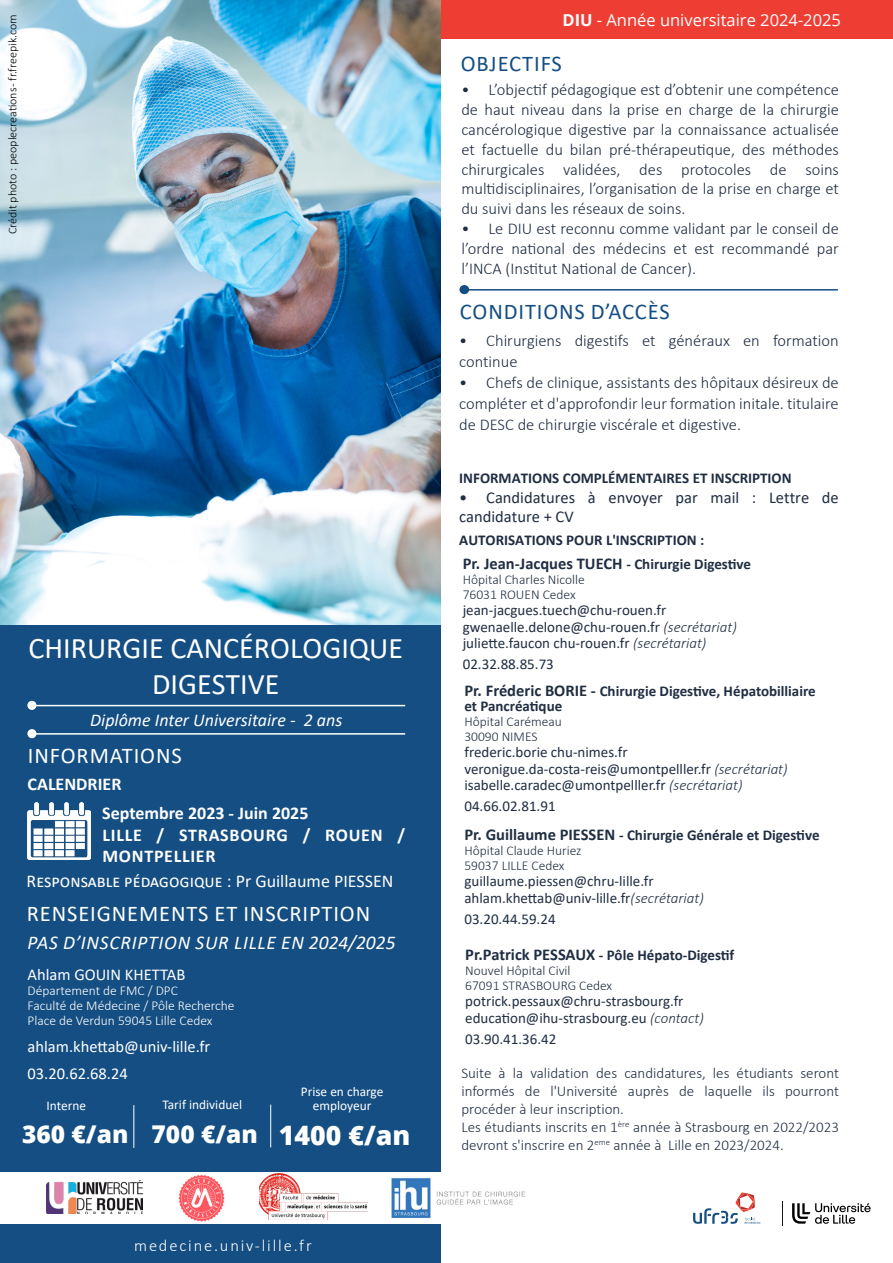
<style>
.page{position:relative;width:893px;height:1263px;background:#fff}
.page>*{position:absolute;margin:0;border:0;box-sizing:border-box;transform-origin:0 0}
.TITRE_FORMATION{font:30px/36px "Calibri";color:#fff;text-align:center}
.prix{font:800 26.7px "Open Sans";color:#fff}
.prix-2{font:800 24.45px "Open Sans";color:#fff}
.t1{font:22.5px "Calibri";letter-spacing:.04em;color:#fff}
.t2{font:22.5px "Calibri";letter-spacing:.04em;color:#144e82}
.Phrase_information_inscription{font:italic 19.5px "Calibri";letter-spacing:.04em;color:#fff}
.t3{font:18px "Calibri";color:#fff}
.t4{font:700 18px/21.6px "Calibri";letter-spacing:.03em;color:#fff}
.t5{font:700 18px "Calibri";color:#fff}
.TYPE_DE_FORMATION{font:italic 18px "Calibri";color:#fff}
.t6{font:300 16.5px/19.8px "Calibri";color:#202d42;text-align:justify}
.t7{font:16.5px "Calibri";color:#fff}
.t8{font:16.5px/19.8px "Calibri";color:#202d42}
.t9{font:700 16.5px "Calibri";color:#202e42}
.t10{font:16.5px "Open Sans";color:#fff}
.t11{font:300 16.5px "Calibri";letter-spacing:.11em;color:#fff}
.t12{font:15px "Calibri";color:#202e42}
.t13{font:300 15px/18px "Calibri";color:#202d42;text-align:justify}
.t14{font:700 15px "Calibri";color:#202e42}
.t15{font:700 15px "Calibri";color:#202d42}
.t16{font:300 13.5px "Calibri";color:#202e42}
.t17{font:300 13.5px "Calibri";color:#fff}
.t18{font:13.35px "Calibri";color:#fff}
.t19{font:300 12px "Calibri";color:#000}
.s1{font-weight:700}
.s2{font-size:15px}
.s3{font-weight:300;font-style:italic}
.s4{font-size:16.5px}
</style>
<div class="page">
<div style="left:439px;top:0;width:454px;height:39px;background:#ee3e34"></div>
<div style="left:0;top:624px;width:440px;height:639px;background:#144e82"></div>
<hr style="left:464px;top:289px;width:374px;height:2px;background:#144e82">
<div style="left:459px;top:285px;width:10px;height:9px;background:#144e82;border-radius:50%"></div>
<hr style="left:32px;top:733px;width:373px;height:2px;background:#fff">
<div style="left:27px;top:729px;width:10px;height:9px;background:#fff;border-radius:50%"></div>
<hr style="left:32px;top:705px;width:373px;height:1px;background:#fff">
<div style="left:27px;top:701px;width:10px;height:9px;background:#fff;border-radius:50%"></div>
<img style="left:28px;top:802px;width:63px;height:57px">
<img style="left:0;top:0;width:440px;height:625px">
<div style="left:0;top:1172px;width:735px;height:52px;background:#fff"></div>
<img style="left:178px;top:1174px;width:47px;height:48px">
<img style="left:260px;top:1173px;width:107px;height:46px">
<img style="left:391px;top:1178px;width:134px;height:41px">
<img style="left:46px;top:1180px;width:96px;height:34px">
<hr style="left:270px;top:1104px;width:1px;height:43px;background:#fff">
<hr style="left:134px;top:1105px;width:1px;height:43px;background:#fff">
<svg style="left:792px;top:1203px;width:79px;height:21px"></svg>
<svg style="left:693px;top:1192px;width:67px;height:32px"></svg>
<p class="t19" style="left:5px;top:234px;width:221px;rotate:-90deg">Crédit photo : peoplecreations - fr.freepik.com</p>
<p class="TITRE_FORMATION" style="left:29px;top:629px;width:376px">CHIRURGIE CANCÉROLOGIQUE<br>DIGESTIVE</p>
<p class="TYPE_DE_FORMATION" style="left:90px;top:707px;width:254px">Diplôme Inter Universitaire - 2 ans</p>
<p class="t1" style="left:28px;top:739px;width:155px">INFORMATIONS</p>
<p class="t5" style="left:28px;top:771px;width:95px">CALENDRIER</p>
<p class="t5" style="left:102px;top:800px;width:208px">Septembre 2023 - Juin 2025</p>
<p class="t4" style="left:103px;top:823px;width:304px">LILLE / STRASBOURG / ROUEN /<br>MONTPELLIER</p>
<p class="t3" style="left:27px;top:868px;width:368px">Responsable pédagogique : Pr Guillaume PIESSEN</p>
<p class="t1" style="left:27px;top:898px;width:345px">RENSEIGNEMENTS ET INSCRIPTION</p>
<p class="Phrase_information_inscription" style="left:28px;top:929px;width:369px">PAS D’INSCRIPTION SUR LILLE EN 2024/2025</p>
<p class="t7" style="left:28px;top:963px;width:159px">Ahlam GOUIN KHETTAB</p>
<p class="t17" style="left:28px;top:982px;width:152px">Département de FMC / DPC</p>
<p class="t17" style="left:28px;top:997px;width:209px">Faculté de Médecine / Pôle Recherche</p>
<p class="t17" style="left:28px;top:1012px;width:187px">Place de Verdun 59045 Lille Cedex</p>
<p class="t7" style="left:28px;top:1035px;width:184px">ahlam.khettab@univ-lille.fr</p>
<p class="t7" style="left:28px;top:1062px;width:102px">03.20.62.68.24</p>
<p class="t18" style="left:46px;top:1096px;width:41px">Interne</p>
<p class="t18" style="left:162px;top:1096px;width:81px">Tarif individuel</p>
<p class="t18" style="left:301px;top:1083px;width:84px">Prise en charge</p>
<p class="t18" style="left:313px;top:1096px;width:60px">employeur</p>
<p class="prix-2" style="left:22px;top:1115px;width:108px">360 €/an</p>
<p class="prix" style="left:279px;top:1115px;width:133px">1400 €/an</p>
<p class="prix-2" style="left:152px;top:1115px;width:108px">700 €/an</p>
<p class="t11" style="left:134px;top:1235px;width:179px">medecine.univ-lille.fr</p>
<p class="t10" style="left:562px;top:9px;width:280px"><span class="s1">DIU</span> - Année universitaire 2024-2025</p>
<p class="t2" style="left:461px;top:48px;width:103px">OBJECTIFS</p>
<p class="t6" style="left:461px;top:80px;width:379px">• L’objectif pédagogique est d’obtenir une compétence de haut niveau dans la prise en charge de la chirurgie cancérologique digestive par la connaissance actualisée et factuelle du bilan pré-thérapeutique, des méthodes chirurgicales validées, des protocoles de soins multidisciplinaires, l’organisation de la prise en charge et du suivi dans les réseaux de soins.</p>
<p class="t6" style="left:461px;top:219px;width:379px">• Le DIU est reconnu comme validant par le conseil de l’ordre national des médecins et est recommandé par l’INCA (Institut National de Cancer).</p>
<p class="t2" style="left:460px;top:296px;width:211px">CONDITIONS D’ACCÈS</p>
<p class="t6" style="left:459px;top:330px;width:381px;line-height:21px">• Chirurgiens digestifs et généraux en formation continue</p>
<p class="t6" style="left:459px;top:372px;width:381px;line-height:21px">• Chefs de clinique, assistants des hôpitaux désireux de compléter et d'approfondir leur formation initale. titulaire de DESC de chirurgie viscérale et digestive.</p>
<p class="t15" style="left:459px;top:467px;width:334px">INFORMATIONS COMPLÉMENTAIRES ET INSCRIPTION</p>
<p class="t8" style="left:459px;top:487px;width:381px">• Candidatures à envoyer par mail : Lettre de candidature + CV</p>
<p class="t15" style="left:459px;top:529px;width:246px">AUTORISATIONS POUR L'INSCRIPTION :</p>
<p class="t9" style="left:463px;top:552px;width:290px">Pr. Jean-Jacques TUECH <span class="s2">- Chirurgie Digestive</span></p>
<p class="t16" style="left:463px;top:571px;width:124px">Hôpital Charles Nicolle</p>
<p class="t16" style="left:463px;top:586px;width:115px">76031 ROUEN Cedex</p>
<p class="t12" style="left:463px;top:600px;width:205px">jean-jacgues.tuech@chu-rouen.fr</p>
<p class="t12" style="left:463px;top:616px;width:276px">gwenaelle.delone@chu-rouen.fr <span class="s3">(secrétariat)</span></p>
<p class="t12" style="left:463px;top:633px;width:245px">juliette.faucon chu-rouen.fr <span class="s3">(secrétariat)</span></p>
<p class="t12" style="left:463px;top:654px;width:93px">02.32.88.85.73</p>
<p class="t14" style="left:464px;top:680px;width:353px"><span class="s4">Pr. Fréderic BORIE -</span> Chirurgie Digestive, Hépatobilliaire</p>
<p class="t14" style="left:464px;top:695px;width:99px">et Pancréatique</p>
<p class="t16" style="left:464px;top:713px;width:99px">Hôpital Carémeau</p>
<p class="t16" style="left:464px;top:728px;width:75px">30090 NIMES</p>
<p class="t12" style="left:464px;top:742px;width:165px">frederic.borie chu-nimes.fr</p>
<p class="t12" style="left:464px;top:758px;width:325px">veronigue.da-costa-reis@umontpelller.fr <span class="s3">(secrétariat)</span></p>
<p class="t12" style="left:464px;top:775px;width:280px">isabelle.caradec@umontpelller.fr <span class="s3">(secrétariat)</span></p>
<p class="t12" style="left:464px;top:796px;width:93px">04.66.02.81.91</p>
<p class="t14" style="left:464px;top:824px;width:357px"><span class="s4">Pr. Guillaume PIESSEN</span> - Chirurgie Générale et Digestive</p>
<p class="t16" style="left:464px;top:842px;width:119px">Hôpital Claude Huriez</p>
<p class="t16" style="left:464px;top:857px;width:102px">59037 LILLE Cedex</p>
<p class="t12" style="left:464px;top:871px;width:191px">guillaume.piessen@chru-lille.fr</p>
<p class="t12" style="left:464px;top:887px;width:241px">ahlam.khettab@univ-lille.fr<span class="s3">(secrétariat)</span></p>
<p class="t12" style="left:464px;top:908px;width:93px">03.20.44.59.24</p>
<p class="t14" style="left:465px;top:944px;width:271px"><span class="s4">Pr.Patrick PESSAUX</span> - Pôle Hépato-Digestif</p>
<p class="t16" style="left:465px;top:962px;width:107px">Nouvel Hôpital Civil</p>
<p class="t16" style="left:465px;top:977px;width:148px">67091 STRASBOURG Cedex</p>
<p class="t12" style="left:465px;top:991px;width:220px">potrick.pessaux@chru-strasbourg.fr</p>
<p class="t12" style="left:465px;top:1007px;width:240px">education@ihu-strasbourg.eu <span class="s3">(contact)</span></p>
<p class="t12" style="left:465px;top:1028px;width:93px">03.90.41.36.42</p>
<p class="t13" style="left:461px;top:1064px;width:379px">Suite à la validation des candidatures, les étudiants seront informés de l'Université auprès de laquelle ils pourront procéder à leur inscription.</p>
<p class="t13" style="left:461px;top:1118px;width:379px">Les étudiants inscrits en 1<sup>ère</sup> année à Strasbourg en 2022/2023 devront s'inscrire en 2<sup>eme</sup> année à Lille en 2023/2024.</p>
</div>
